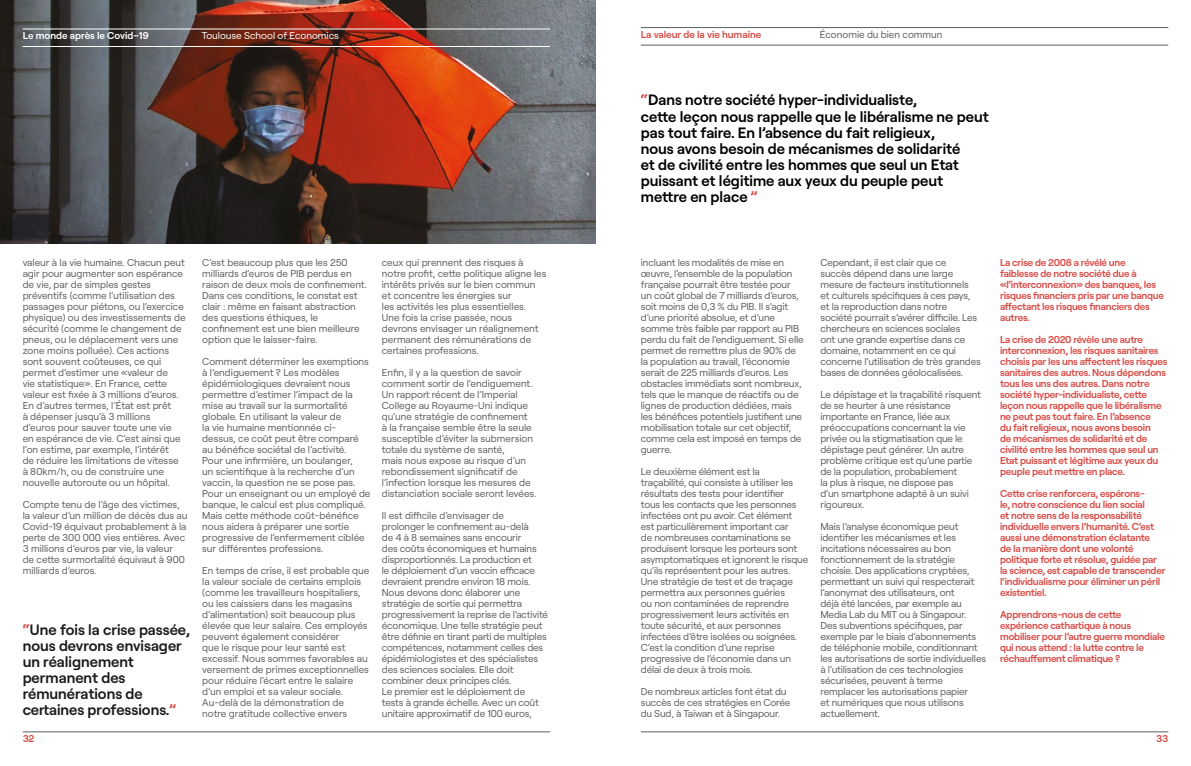
<style>
.page{position:relative;width:1191px;height:766px;background:#fff}
.page>*{position:absolute;margin:0;border:0;box-sizing:border-box;transform-origin:0 0}
.t1{font:600 15px/16px "Roobert";color:#000}
.t2{font:600 15px/16px "Roobert";color:#1b1c1a}
.t3{font:10px/11px "Roobert";letter-spacing:-.015em;color:#5e5e5e}
.t4{font:600 10px/11px "Roobert";letter-spacing:-.02em;color:#d74c47}
.t5{font:10px "Roobert";color:#fff}
.t6{font:600 10px "Roobert";color:#fff}
.t7{font:600 10px "Roobert";color:#d74c47}
.s1{color:#d74c47}
.s2{color:#fff}
</style>
<div class="page">
<img style="left:0;top:0;width:595px;height:243px">
<hr style="left:641px;top:27px;width:527px;height:1px;background:#5e5e5e">
<hr style="left:641px;top:45px;width:527px;height:1px;background:#5e5e5e">
<hr style="left:23px;top:29px;width:527px;height:1px;background:#fff">
<hr style="left:23px;top:46px;width:527px;height:1px;background:#fff">
<hr style="left:641px;top:731px;width:527px;height:1px;background:#5e5e5e">
<hr style="left:23px;top:731px;width:527px;height:1px;background:#5e5e5e">
<p class="t6" style="left:23px;top:28px;width:128px">Le monde après le Covid–19</p>
<p class="t5" style="left:202px;top:28px;width:139px">Toulouse School of Economics</p>
<p class="t7" style="left:641px;top:27px;width:122px">La valeur de la vie humaine</p>
<p class="t3" style="left:820px;top:28px;width:124px">Économie du bien commun</p>
<p class="t1" style="left:641px;top:91px;width:349px"><span class="s1">“</span>Dans notre société hyper-individualiste,<br>cette leçon nous rappelle que le libéralisme ne peut pas tout faire. En l’absence du fait religieux,<br>nous avons besoin de mécanismes de solidarité<br>et de civilité entre les hommes que seul un Etat puissant et légitime aux yeux du peuple peut mettre en place<span class="s2">.</span><span class="s1">”</span></p>
<p class="t3" style="left:23px;top:256px;width:164px">valeur à la vie humaine. Chacun peut agir pour augmenter son espérance de vie, par de simples gestes préventifs (comme l’utilisation des passages pour piétons, ou l’exercice physique) ou des investissements de sécurité (comme le changement de pneus, ou le déplacement vers une zone moins polluée). Ces actions sont souvent coûteuses, ce qui permet d’estimer une «valeur de<br>vie statistique». En France, cette valeur est fixée à 3 millions d’euros.<br>En d’autres termes, l’État est prêt<br>à dépenser jusqu’à 3 millions d’euros pour sauver toute une vie<br>en espérance de vie. C’est ainsi que l’on estime, par exemple, l’intérêt<br>de réduire les limitations de vitesse à 80km/h, ou de construire une nouvelle autoroute ou un hôpital.</p>
<p class="t3" style="left:23px;top:498px;width:166px">Compte tenu de l’âge des victimes, la valeur d’un million de décès dus au Covid-19 équivaut probablement à la perte de 300 000 vies entières. Avec 3 millions d’euros par vie, la valeur<br>de cette surmortalité équivaut à 900 milliards d’euros.</p>
<h1 class="t2" style="left:23px;top:620px;width:169px"><span class="s1">“</span>Une fois la crise passée, nous devrons envisager un réalignement permanent des rémunérations de certaines professions.<span class="s1">”</span></h1>
<p class="t4" style="left:23px;top:732px;width:13px">32</p>
<p class="t3" style="left:202px;top:256px;width:166px">C’est beaucoup plus que les 250 milliards d’euros de PIB perdus en raison de deux mois de confinement.<br>Dans ces conditions, le constat est clair : même en faisant abstraction des questions éthiques, le confinement est une bien meilleure option que le laisser-faire.</p>
<p class="t3" style="left:202px;top:355px;width:170px">Comment déterminer les exemptions à l’endiguement ? Les modèles épidémiologiques devraient nous permettre d’estimer l’impact de la mise au travail sur la surmortalité globale. En utilisant la valeur de<br>la vie humaine mentionnée ci&shy;dessus, ce coût peut être comparé au bénéfice sociétal de l’activité.<br>Pour une infirmière, un boulanger,<br>un scientifique à la recherche d’un vaccin, la question ne se pose pas.<br>Pour un enseignant ou un employé de banque, le calcul est plus compliqué.<br>Mais cette méthode coût-bénéfice nous aidera à préparer une sortie progressive de l’enfermement ciblée sur différentes professions.</p>
<p class="t3" style="left:202px;top:564px;width:168px">En temps de crise, il est probable que la valeur sociale de certains emplois (comme les travailleurs hospitaliers, ou les caissiers dans les magasins d’alimentation) soit beaucoup plus élevée que leur salaire. Ces employés peuvent également considérer<br>que le risque pour leur santé est excessif. Nous sommes favorables au versement de primes exceptionnelles pour réduire l’écart entre le salaire d’un emploi et sa valeur sociale.<br>Au-delà de la démonstration de notre gratitude collective envers</p>
<p class="t3" style="left:382px;top:256px;width:166px">ceux qui prennent des risques à notre profit, cette politique aligne les intérêts privés sur le bien commun et concentre les énergies sur<br>les activités les plus essentielles.<br>Une fois la crise passée, nous devrons envisager un réalignement permanent des rémunérations de certaines professions.</p>
<p class="t3" style="left:382px;top:366px;width:156px">Enfin, il y a la question de savoir comment sortir de l’endiguement.<br>Un rapport récent de l’Imperial College au Royaume-Uni indique qu’une stratégie de confinement<br>à la française semble être la seule susceptible d’éviter la submersion totale du système de santé,<br>mais nous expose au risque d’un rebondissement significatif de l’infection lorsque les mesures de distanciation sociale seront levées.</p>
<p class="t3" style="left:382px;top:509px;width:168px">Il est difficile d’envisager de prolonger le confinement au-delà<br>de 4 à 8 semaines sans encourir<br>des coûts économiques et humains disproportionnés. La production et<br>le déploiement d’un vaccin efficace devraient prendre environ 18 mois.<br>Nous devons donc élaborer une stratégie de sortie qui permettra progressivement la reprise de l’activité économique. Une telle stratégie peut être définie en tirant parti de multiples compétences, notamment celles des épidémiologistes et des spécialistes des sciences sociales. Elle doit combiner deux principes clés.<br>Le premier est le déploiement de tests à grande échelle. Avec un coût unitaire approximatif de 100 euros,</p>
<p class="t3" style="left:641px;top:256px;width:164px">incluant les modalités de mise en œuvre, l’ensemble de la population française pourrait être testée pour un coût global de 7 milliards d’euros, soit moins de 0,3 % du PIB. Il s’agit d’une priorité absolue, et d’une somme très faible par rapport au PIB perdu du fait de l’endiguement. Si elle permet de remettre plus de 90% de la population au travail, l’économie serait de 225 milliards d’euros. Les obstacles immédiats sont nombreux, tels que le manque de réactifs ou de lignes de production dédiées, mais les bénéfices potentiels justifient une mobilisation totale sur cet objectif, comme cela est imposé en temps de guerre.</p>
<p class="t3" style="left:641px;top:465px;width:169px">Le deuxième élément est la<br>traçabilité, qui consiste à utiliser les résultats des tests pour identifier<br>tous les contacts que les personnes infectées ont pu avoir. Cet élément est particulièrement important car<br>de nombreuses contaminations se produisent lorsque les porteurs sont asymptomatiques et ignorent le risque qu’ils représentent pour les autres.<br>Une stratégie de test et de traçage permettra aux personnes guéries<br>ou non contaminées de reprendre progressivement leurs activités en toute sécurité, et aux personnes infectées d’être isolées ou soignées.<br>C’est la condition d’une reprise progressive de l’économie dans un délai de deux à trois mois.</p>
<p class="t3" style="left:641px;top:685px;width:151px">De nombreux articles font état du succès de ces stratégies en Corée du Sud, à Taïwan et à Singapour.</p>
<p class="t3" style="left:820px;top:256px;width:162px">Cependant, il est clair que ce<br>succès dépend dans une large mesure de facteurs institutionnels<br>et culturels spécifiques à ces pays, et la reproduction dans notre société pourrait s’avérer difficile. Les chercheurs en sciences sociales<br>ont une grande expertise dans ce domaine, notamment en ce qui concerne l’utilisation de très grandes bases de données géolocalisées.</p>
<p class="t3" style="left:820px;top:388px;width:162px">Le dépistage et la traçabilité risquent de se heurter à une résistance importante en France, liée aux préoccupations concernant la vie privée ou la stigmatisation que le dépistage peut générer. Un autre problème critique est qu’une partie de la population, probablement<br>la plus à risque, ne dispose pas<br>d’un smartphone adapté à un suivi rigoureux.</p>
<p class="t3" style="left:820px;top:520px;width:167px">Mais l’analyse économique peut identifier les mécanismes et les incitations nécessaires au bon fonctionnement de la stratégie choisie. Des applications cryptées, permettant un suivi qui respecterait l’anonymat des utilisateurs, ont<br>déjà été lancées, par exemple au Media Lab du MIT ou à Singapour.<br>Des subventions spécifiques, par exemple par le biais d’abonnements de téléphonie mobile, conditionnant les autorisations de sortie individuelles à l’utilisation de ces technologies sécurisées, peuvent à terme remplacer les autorisations papier<br>et numériques que nous utilisons actuellement.</p>
<p class="t4" style="left:1000px;top:255px;width:165px">La crise de 2008 a révélé une faiblesse de notre société due à «l’interconnexion» des banques, les risques financiers pris par une banque affectant les risques financiers des autres.</p>
<p class="t4" style="left:1000px;top:332px;width:169px">La crise de 2020 révèle une autre interconnexion, les risques sanitaires choisis par les uns affectent les risques sanitaires des autres. Nous dépendons tous les uns des autres. Dans notre société hyper-individualiste, cette leçon nous rappelle que le libéralisme ne peut pas tout faire. En l’absence<br>du fait religieux, nous avons besoin<br>de mécanismes de solidarité et de civilité entre les hommes que seul un Etat puissant et légitime aux yeux du peuple peut mettre en place.</p>
<p class="t4" style="left:1000px;top:486px;width:167px">Cette crise renforcera, espérons-<br>le, notre conscience du lien social<br>et notre sens de la responsabilité individuelle envers l’humanité. C’est aussi une démonstration éclatante<br>de la manière dont une volonté politique forte et résolue, guidée par la science, est capable de transcender l’individualisme pour éliminer un péril existentiel.</p>
<p class="t4" style="left:1000px;top:607px;width:166px">Apprendrons-nous de cette expérience cathartique à nous mobiliser pour l’autre guerre mondiale qui nous attend : la lutte contre le réchauffement climatique ?</p>
<p class="t4" style="left:1156px;top:732px;width:14px">33</p>
</div>
